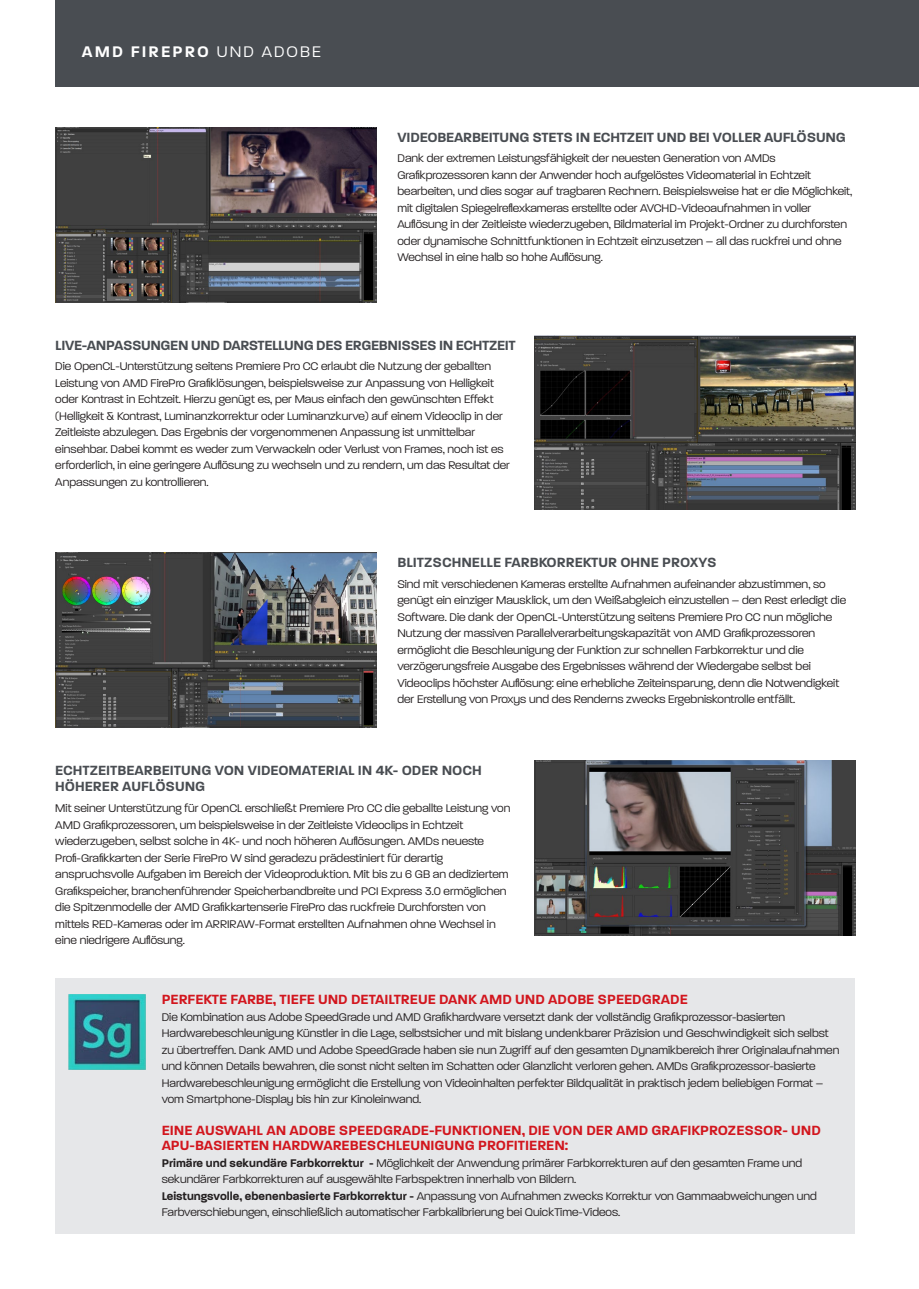
<style>
.page{position:relative;width:919px;height:1289px;background:#fff}
.page>*{position:absolute;margin:0;border:0;box-sizing:border-box;transform-origin:0 0}
.t1{font:300 20.7px "Paralucent";letter-spacing:.1em;color:#fff}
.t2{font:600 20.7px "Paralucent";letter-spacing:.1em;color:#fff}
.Paragraph_Style_2{font:600 18px/16.5px "Paralucent";letter-spacing:-.01em;color:#494d52}
.Paragraph_Style_2-2{font:600 18px/15px "Paralucent";color:#d2161e}
.Paragraph_Style_2-3{font:300 15px/16.5px "Paralucent";color:#231f20}
.s1{font-weight:300}
.s2{font-weight:600}
</style>
<div class="page">
<div style="left:55px;top:0;width:863px;height:87px;background:#494d52"></div>
<img style="left:534px;top:336px;width:321px;height:174px">
<img style="left:55px;top:553px;width:321px;height:174px">
<img style="left:55px;top:128px;width:321px;height:174px">
<img style="left:534px;top:760px;width:321px;height:175px">
<div style="left:55px;top:977px;width:800px;height:256px;background:#e6e7e9"></div>
<img style="left:69px;top:994px;width:76px;height:75px">
<p class="t2" style="left:82px;top:40px;width:240px">AMD FIREPRO <span class="s1">UND ADOBE</span></p>
<p class="t1" style="left:62px;top:51px;width:282px"><span class="s2">AMD FIREPRO</span><sup>™</sup> &amp; SOLIDWORKS</p>
<p class="Paragraph_Style_2" style="left:397px;top:128px;width:450px">VIDEOBEARBEITUNG STETS IN ECHTZEIT UND BEI VOLLER AUFLÖSUNG</p>
<p class="Paragraph_Style_2-3" style="left:397px;top:150px;width:456px">Dank der extremen Leistungsfähigkeit der neuesten Generation von AMDs Grafikprozessoren kann der Anwender hoch aufgelöstes Videomaterial in Echtzeit bearbeiten, und dies sogar auf tragbaren Rechnern. Beispielsweise hat er die Möglichkeit, mit digitalen Spiegelreflexkameras erstellte oder AVCHD-Videoaufnahmen in voller Auflösung in der Zeitleiste wiederzugeben, Bildmaterial im Projekt-Ordner zu durchforsten oder dynamische Schnittfunktionen in Echtzeit einzusetzen – all das ruckfrei und ohne Wechsel in eine halb so hohe Auflösung.</p>
<p class="Paragraph_Style_2" style="left:55px;top:336px;width:462px">LIVE-ANPASSUNGEN UND DARSTELLUNG DES ERGEBNISSES IN ECHTZEIT</p>
<p class="Paragraph_Style_2-3" style="left:55px;top:357px;width:456px">Die OpenCL-Unterstützung seitens Premiere Pro CC erlaubt die Nutzung der geballten Leistung von AMD FirePro Grafiklösungen, beispielsweise zur Anpassung von Helligkeit oder Kontrast in Echtzeit. Hierzu genügt es, per Maus einfach den gewünschten Effekt (Helligkeit &amp; Kontrast, Luminanzkorrektur oder Luminanzkurve) auf einem Videoclip in der Zeitleiste abzulegen. Das Ergebnis der vorgenommenen Anpassung ist unmittelbar einsehbar. Dabei kommt es weder zum Verwackeln oder Verlust von Frames, noch ist es erforderlich, in eine geringere Auflösung zu wechseln und zu rendern, um das Resultat der Anpassungen zu kontrollieren.</p>
<p class="Paragraph_Style_2" style="left:397px;top:553px;width:321px">BLITZSCHNELLE FARBKORREKTUR OHNE PROXYS</p>
<p class="Paragraph_Style_2-3" style="left:397px;top:575px;width:450px">Sind mit verschiedenen Kameras erstellte Aufnahmen aufeinander abzustimmen, so genügt ein einziger Mausklick, um den Weißabgleich einzustellen – den Rest erledigt die Software. Die dank der OpenCL-Unterstützung seitens Premiere Pro CC nun mögliche Nutzung der massiven Parallelverarbeitungskapazität von AMD Grafikprozessoren ermöglicht die Beschleunigung der Funktion zur schnellen Farbkorrektur und die verzögerungsfreie Ausgabe des Ergebnisses während der Wiedergabe selbst bei Videoclips höchster Auflösung: eine erhebliche Zeiteinsparung, denn die Notwendigkeit der Erstellung von Proxys und des Renderns zwecks Ergebniskontrolle entfällt.</p>
<p class="Paragraph_Style_2" style="left:55px;top:761px;width:428px">ECHTZEITBEARBEITUNG VON VIDEOMATERIAL IN 4K- ODER NOCH<br>HÖHERER AUFLÖSUNG</p>
<p class="Paragraph_Style_2-3" style="left:55px;top:799px;width:456px">Mit seiner Unterstützung für OpenCL erschließt Premiere Pro CC die geballte Leistung von AMD Grafikprozessoren, um beispielsweise in der Zeitleiste Videoclips in Echtzeit wiederzugeben, selbst solche in 4K- und noch höheren Auflösungen. AMDs neueste Profi-Grafikkarten der Serie FirePro W sind geradezu prädestiniert für derartig anspruchsvolle Aufgaben im Bereich der Videoproduktion. Mit bis zu 6 GB an dediziertem Grafikspeicher, branchenführender Speicherbandbreite und PCI Express 3.0 ermöglichen die Spitzenmodelle der AMD Grafikkartenserie FirePro das ruckfreie Durchforsten von mittels RED-Kameras oder im ARRIRAW-Format erstellten Aufnahmen ohne Wechsel in eine niedrigere Auflösung.</p>
<p class="Paragraph_Style_2-2" style="left:162px;top:991px;width:527px">PERFEKTE FARBE, TIEFE UND DETAILTREUE DANK AMD UND ADOBE SPEEDGRADE</p>
<p class="Paragraph_Style_2-3" style="left:162px;top:1008px;width:679px">Die Kombination aus Adobe SpeedGrade und AMD Grafikhardware versetzt dank der vollständig Grafikprozessor-basierten Hardwarebeschleunigung Künstler in die Lage, selbstsicher und mit bislang undenkbarer Präzision und Geschwindigkeit sich selbst zu übertreffen. Dank AMD und Adobe SpeedGrade haben sie nun Zugriff auf den gesamten Dynamikbereich ihrer Originalaufnahmen und können Details bewahren, die sonst nicht selten im Schatten oder Glanzlicht verloren gehen. AMDs Grafikprozessor-basierte Hardwarebeschleunigung ermöglicht die Erstellung von Videoinhalten perfekter Bildqualität in praktisch jedem beliebigen Format – vom Smartphone-Display bis hin zur Kinoleinwand.</p>
<p class="Paragraph_Style_2-2" style="left:162px;top:1122px;width:660px">EINE AUSWAHL AN ADOBE SPEEDGRADE-FUNKTIONEN, DIE VON DER AMD GRAFIKPROZESSOR- UND<br>APU-BASIERTEN HARDWAREBESCHLEUNIGUNG PROFITIEREN:</p>
<p class="Paragraph_Style_2-3" style="left:162px;top:1154px;width:642px"><span class="s2">Primäre und sekundäre Farbkorrektur -</span> Möglichkeit der Anwendung primärer Farbkorrekturen auf den gesamten Frame und sekundärer Farbkorrekturen auf ausgewählte Farbspektren innerhalb von Bildern.</p>
<p class="Paragraph_Style_2-3" style="left:162px;top:1187px;width:656px"><span class="s2">Leistungsvolle, ebenenbasierte Farbkorrektur -</span> Anpassung von Aufnahmen zwecks Korrektur von Gammaabweichungen und<br>Farbverschiebungen, einschließlich automatischer Farbkalibrierung bei QuickTime-Videos.</p>
</div>
